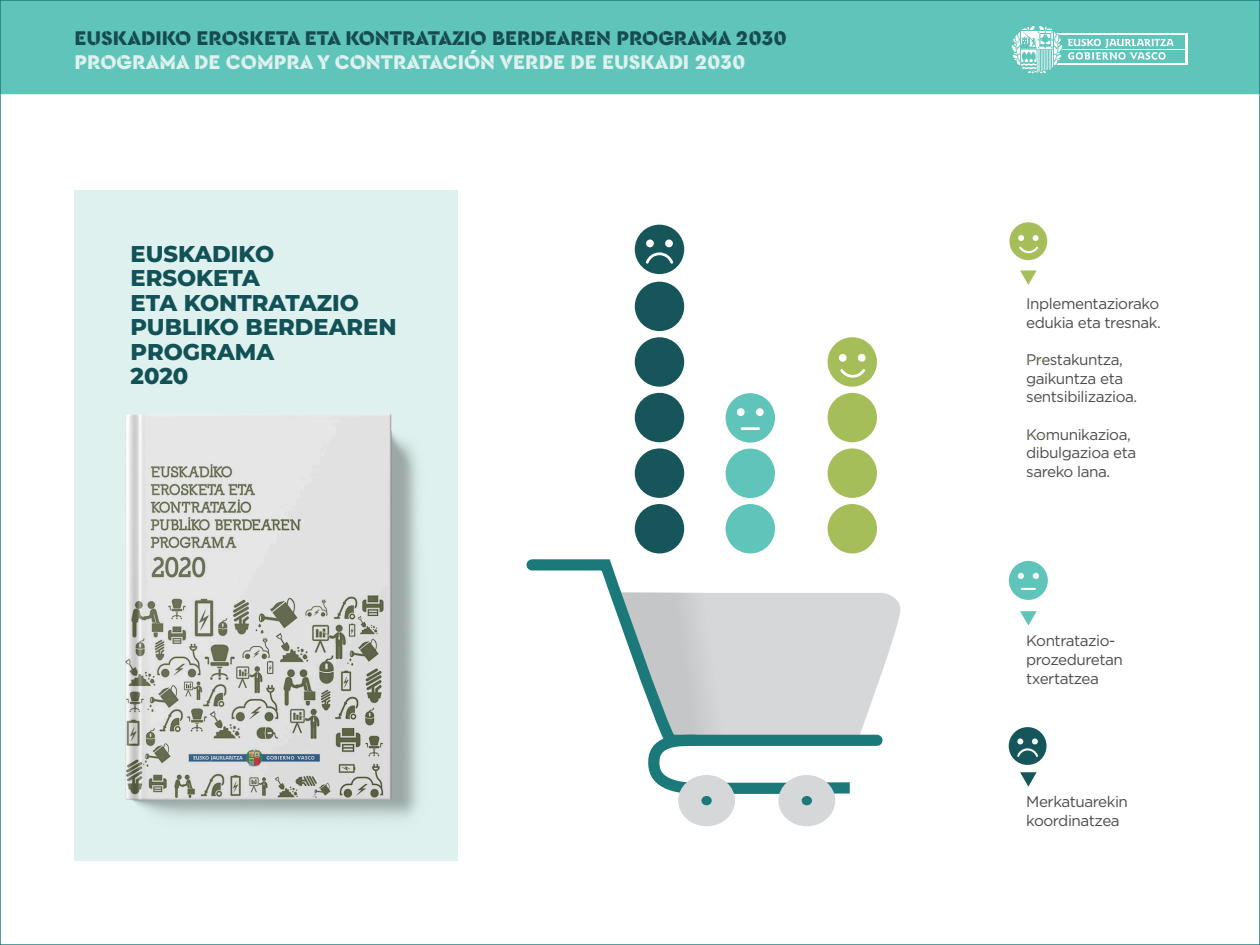
<style>
.page{position:relative;width:1260px;height:945px;background:#fff}
.page>*{position:absolute;margin:0;border:0;box-sizing:border-box;transform-origin:0 0}
.t1{font:800 22.75px/24.5px "Montserrat";color:#125257}
.t2{font:900 20.82px "Cera Stencil PRO";color:#164b53}
.t3{font:900 20.82px "Cera Stencil PRO";color:#def1ee}
.t4{font:15.22px/18.7px "Gotham";letter-spacing:-.03em;color:#4b4c4d}
</style>
<div class="page">
<div style="left:2px;top:2px;width:1256px;height:92px;background:#5fc4b9"></div>
<div style="left:1047px;top:33px;width:140px;height:32px;background:#fff"></div>
<div style="left:1049px;top:35px;width:136px;height:28px;background:#5fc4b9"></div>
<hr style="left:1049px;top:49px;width:136px;height:1px;background:#fff">
<svg style="left:1010px;top:25px;width:163px;height:50px"></svg>
<div style="left:74px;top:190px;width:384px;height:670px;background:#def1ee"></div>
<img style="left:94px;top:414px;width:350px;height:447px">
<svg style="left:526px;top:559px;width:95px;height:52px"></svg>
<svg style="left:616px;top:592px;width:284px;height:204px"></svg>
<div style="left:778px;top:775px;width:57px;height:51px;background:#d6d7d9;border-radius:50%"></div>
<div style="left:802px;top:796px;width:10px;height:9px;background:#1c797a;border-radius:50%"></div>
<div style="left:678px;top:775px;width:57px;height:51px;background:#d6d7d9;border-radius:50%"></div>
<div style="left:701px;top:796px;width:11px;height:9px;background:#1c797a;border-radius:50%"></div>
<div style="left:635px;top:504px;width:49px;height:49px;background:#16565a;border-radius:50%"></div>
<div style="left:828px;top:504px;width:49px;height:49px;background:#a5be5a;border-radius:50%"></div>
<div style="left:726px;top:504px;width:49px;height:49px;background:#5fc4b9;border-radius:50%"></div>
<div style="left:635px;top:448px;width:49px;height:50px;background:#16565a;border-radius:50%"></div>
<div style="left:828px;top:448px;width:49px;height:50px;background:#a5be5a;border-radius:50%"></div>
<div style="left:726px;top:449px;width:49px;height:49px;background:#5fc4b9;border-radius:50%"></div>
<div style="left:635px;top:393px;width:49px;height:49px;background:#16565a;border-radius:50%"></div>
<div style="left:828px;top:393px;width:49px;height:49px;background:#a5be5a;border-radius:50%"></div>
<div style="left:635px;top:337px;width:49px;height:50px;background:#16565a;border-radius:50%"></div>
<div style="left:635px;top:282px;width:49px;height:49px;background:#16565a;border-radius:50%"></div>
<div style="left:635px;top:225px;width:49px;height:49px;background:#16565a;border-radius:50%"></div>
<div style="left:646px;top:240px;width:8px;height:7px;background:#fff;border-radius:50%"></div>
<div style="left:665px;top:240px;width:8px;height:7px;background:#fff;border-radius:50%"></div>
<svg style="left:646px;top:252px;width:28px;height:12px"></svg>
<div style="left:726px;top:393px;width:49px;height:50px;background:#5fc4b9;border-radius:50%"></div>
<div style="left:737px;top:408px;width:8px;height:8px;background:#fff;border-radius:50%"></div>
<div style="left:756px;top:408px;width:8px;height:8px;background:#fff;border-radius:50%"></div>
<hr style="left:742px;top:427px;width:17px;height:3px;background:#fff">
<div style="left:828px;top:337px;width:49px;height:50px;background:#a5be5a;border-radius:50%"></div>
<div style="left:839px;top:354px;width:8px;height:8px;background:#fff;border-radius:50%"></div>
<div style="left:858px;top:354px;width:8px;height:8px;background:#fff;border-radius:50%"></div>
<svg style="left:840px;top:369px;width:25px;height:9px"></svg>
<div style="left:1009px;top:727px;width:38px;height:38px;background:#16565a;border-radius:50%"></div>
<svg style="left:1017px;top:738px;width:21px;height:19px"></svg>
<svg style="left:1020px;top:772px;width:17px;height:15px"></svg>
<svg style="left:1020px;top:611px;width:17px;height:15px"></svg>
<div style="left:1009px;top:561px;width:39px;height:39px;background:#5fc4b9;border-radius:50%"></div>
<svg style="left:1018px;top:573px;width:6px;height:6px"></svg>
<svg style="left:1033px;top:573px;width:6px;height:6px"></svg>
<svg style="left:1022px;top:588px;width:13px;height:2px"></svg>
<svg style="left:1020px;top:270px;width:17px;height:15px"></svg>
<div style="left:1009px;top:222px;width:38px;height:38px;background:#a5be5a;border-radius:50%"></div>
<svg style="left:1018px;top:235px;width:21px;height:19px"></svg>
<svg style="left:1028px;top:360px;width:19px;height:1px"></svg>
<svg style="left:1028px;top:436px;width:19px;height:1px"></svg>
<h2 class="t2" style="left:75px;top:24px;width:714px">EUSKADIKO EROSKETA ETA KONTRATAZIO BERDEAREN PROGRAMA 2030</h2>
<h2 class="t3" style="left:75px;top:48px;width:673px">PROGRAMA DE COMPRA Y CONTRATACIÓN VERDE DE EUSKADI 2030</h2>
<h1 class="t1" style="left:131px;top:240px;width:268px">EUSKADIKO<br>ERSOKETA<br>ETA KONTRATAZIO<br>PUBLIKO BERDEAREN<br>PROGRAMA<br>2020</h1>
<p class="t4" style="left:1026px;top:294px;width:136px">Inplementaziorako edukia eta tresnak.</p>
<p class="t4" style="left:1026px;top:350px;width:113px">Prestakuntza, gaikuntza eta sentsibilizazioa.</p>
<p class="t4" style="left:1026px;top:425px;width:112px">Komunikazioa, dibulgazioa eta sareko lana.</p>
<p class="t4" style="left:1026px;top:631px;width:98px">Kontratazio&shy;prozeduretan txertatzea</p>
<p class="t4" style="left:1026px;top:792px;width:103px">Merkatuarekin koordinatzea</p>
</div>
